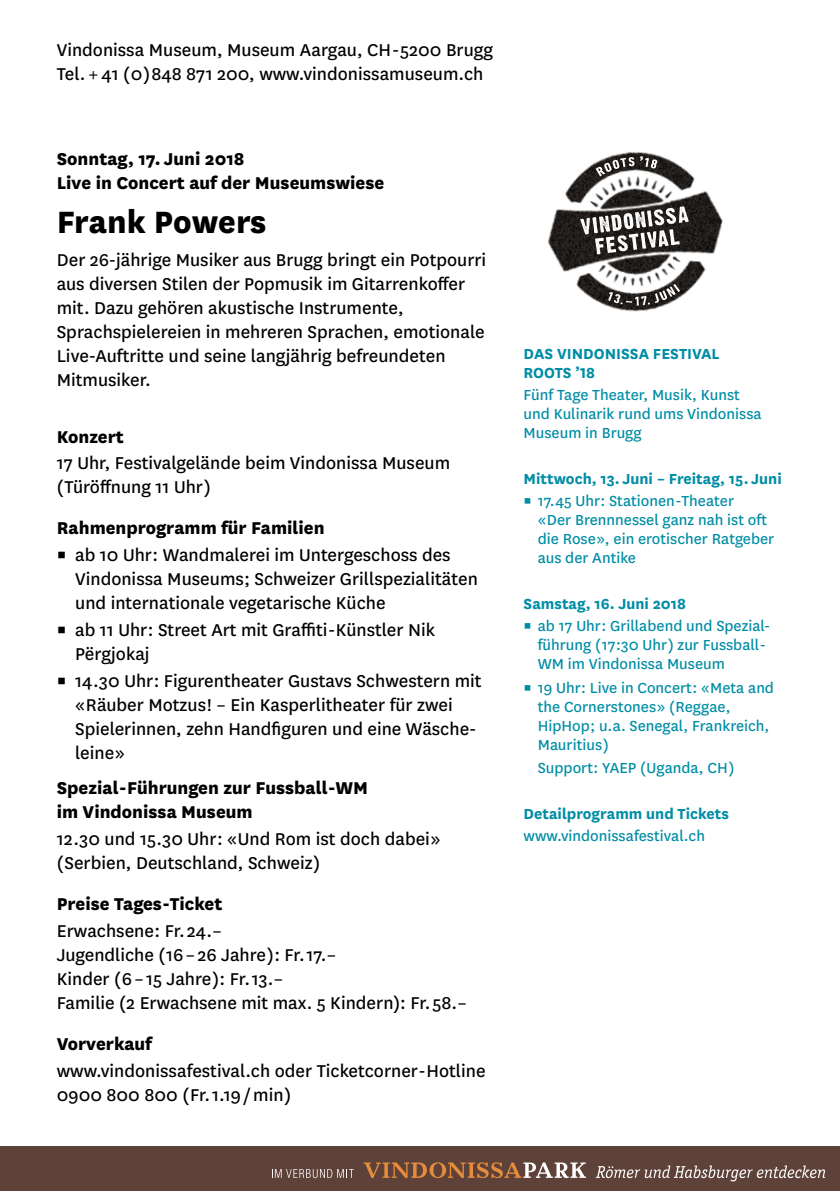
<style>
.page{position:relative;width:840px;height:1191px;background:#fff}
.page>*{position:absolute;margin:0;border:0;box-sizing:border-box;transform-origin:0 0}
.Grundtext_10{font:800 36px "National";color:#000}
.Grundtext_10-2{font:20px/24px "National";color:#000}
.Grundtext_Aufzählung{font:20px/24px "National";color:#000}
.Zwischentitel_10{font:800 20px/24px "National";color:#000}
.Randspalte_Text{font:17px/19px "National";color:#008da5}
.Randspalte_Zwischent{font:700 17px/19px "National";color:#008da5}
.s1{font-weight:500}
</style>
<div class="page">
<div style="left:0;top:1146px;width:839px;height:45px;background:#5e4239"></div>
<svg style="left:272px;top:1169px;width:81px;height:9px"></svg>
<svg style="left:363px;top:1162px;width:222px;height:16px"></svg>
<svg style="left:595px;top:1165px;width:229px;height:16px"></svg>
<svg style="left:548px;top:153px;width:175px;height:159px"></svg>
<p class="Grundtext_10-2" style="left:57px;top:37px;width:437px">Vindonissa Museum, Museum Aargau, CH - 5200 Brugg<br>Tel. + 41 (0)848 871 200, www.vindonissamuseum.ch</p>
<p class="Zwischentitel_10" style="left:57px;top:145px;width:329px">Sonntag, 17. Juni 2018<br>Live in Concert auf der Museumswiese</p>
<p class="Grundtext_10" style="left:57px;top:196px;width:211px">Frank Powers</p>
<p class="Grundtext_10-2" style="left:57px;top:247px;width:431px">Der 26-jährige Musiker aus Brugg bringt ein Potpourri aus diversen Stilen der Popmusik im Gitarrenkoffer mit. Dazu gehören akustische Instrumente, Sprachspielereien in mehreren Sprachen, emotionale Live-Auftritte und seine langjährig befreundeten Mitmusiker.</p>
<p class="Zwischentitel_10" style="left:57px;top:423px;width:69px">Konzert</p>
<p class="Grundtext_10-2" style="left:57px;top:450px;width:395px">17 Uhr, Festivalgelände beim Vindonissa Museum (Türöffnung 11 Uhr)</p>
<p class="Zwischentitel_10" style="left:57px;top:514px;width:269px">Rahmenprogramm für Familien</p>
<p class="Grundtext_Aufzählung" style="left:75px;top:542px;width:404px;text-indent:-18px"><span class="s1">▪</span> ab 10 Uhr: Wandmalerei im Untergeschoss des<br>Vindonissa Museums; Schweizer Grillspezialitäten und internationale vegetarische Küche</p>
<p class="Grundtext_Aufzählung" style="left:75px;top:617px;width:361px;text-indent:-18px"><span class="s1">▪</span> ab 11 Uhr: Street Art mit Graffiti-Künstler Nik<br>Përgjokaj</p>
<p class="Grundtext_Aufzählung" style="left:75px;top:668px;width:407px;text-indent:-18px"><span class="s1">▪</span> 14.30 Uhr: Figurentheater Gustavs Schwestern mit «Räuber Motzus! – Ein Kasperlitheater für zwei Spielerinnen, zehn Handfiguren und eine Wäsche&shy;leine»</p>
<p class="Zwischentitel_10" style="left:57px;top:774px;width:313px">Spezial-Führungen zur Fussball-WM im Vindonissa Museum</p>
<p class="Grundtext_10-2" style="left:57px;top:826px;width:385px">12.30 und 15.30 Uhr: «Und Rom ist doch dabei» (Serbien, Deutschland, Schweiz)</p>
<p class="Zwischentitel_10" style="left:57px;top:890px;width:167px">Preise Tages-Ticket</p>
<p class="Grundtext_10-2" style="left:57px;top:918px;width:411px">Erwachsene: Fr. 24.–<br>Jugendliche (16–26 Jahre): Fr. 17.–<br>Kinder (6–15 Jahre): Fr. 13.–<br>Familie (2 Erwachsene mit max. 5 Kindern): Fr. 58.–</p>
<p class="Zwischentitel_10" style="left:57px;top:1030px;width:96px">Vorverkauf</p>
<p class="Grundtext_10-2" style="left:57px;top:1057px;width:430px">www.vindonissafestival.ch oder Ticketcorner-Hotline<br>0900 800 800 (Fr. 1.19/min)</p>
<p class="Randspalte_Zwischent" style="left:523px;top:343px;width:197px">DAS VINDONISSA FESTIVAL<br>ROOTS ’18</p>
<p class="Randspalte_Text" style="left:523px;top:384px;width:239px">Fünf Tage Theater, Musik, Kunst und Kulinarik rund ums Vindonissa<br>Museum in Brugg</p>
<p class="Randspalte_Zwischent" style="left:523px;top:468px;width:259px">Mittwoch, 13. Juni – Freitag, 15. Juni</p>
<p class="Randspalte_Text" style="left:537px;top:490px;width:238px;text-indent:-14px">▪ 17.45 Uhr: Stationen-Theater<br>«Der Brennnessel ganz nah ist oft die Rose», ein erotischer Ratgeber aus der Antike</p>
<p class="Randspalte_Zwischent" style="left:523px;top:593px;width:164px">Samstag, 16. Juni 2018</p>
<p class="Randspalte_Text" style="left:537px;top:615px;width:234px;text-indent:-14px">▪ ab 17 Uhr: Grillabend und Spezial&shy;führung (17:30 Uhr) zur Fussball-<br>WM im Vindonissa Museum</p>
<p class="Randspalte_Text" style="left:537px;top:677px;width:238px;text-indent:-14px">▪ 19 Uhr: Live in Concert: «Meta and the Cornerstones» (Reggae,<br>HipHop; u.a. Senegal, Frankreich,<br>Mauritius)</p>
<p class="Randspalte_Text" style="left:537px;top:757px;width:198px">Support: YAEP (Uganda, CH)</p>
<p class="Randspalte_Zwischent" style="left:523px;top:803px;width:207px">Detailprogramm und Tickets</p>
<p class="Randspalte_Text" style="left:523px;top:825px;width:183px">www.vindonissafestival.ch</p>
</div>
